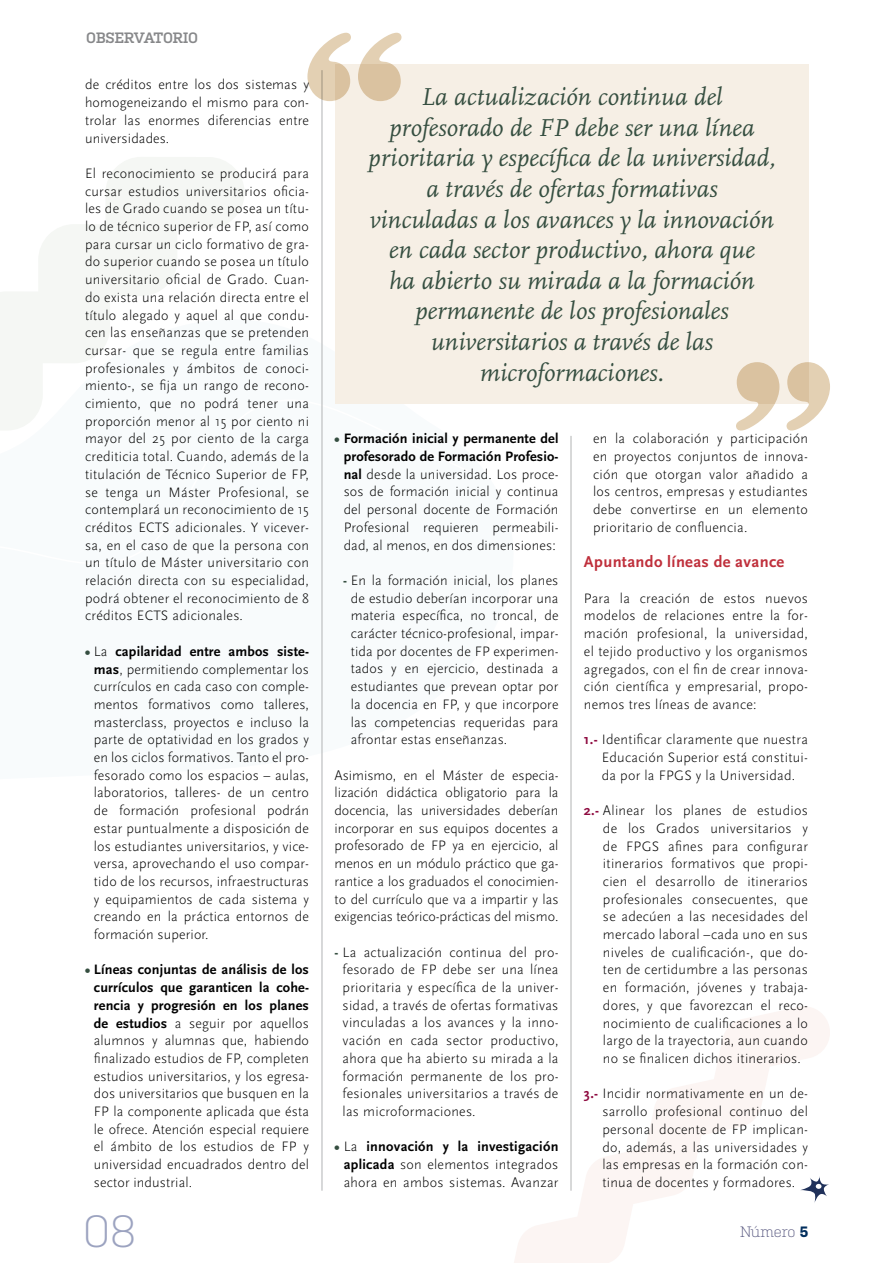
<style>
.page{position:relative;width:893px;height:1263px;background:#fff}
.page>*{position:absolute;margin:0;border:0;box-sizing:border-box;transform-origin:0 0}
.t1{font:300 45px "Kulturista";color:#9ca3c0}
.t2{font:italic 25.5px/30.6px "Scala Pro";color:#354e40;text-align:center}
.t3{font:700 16.5px "Scala Sans Pro";letter-spacing:.02em;color:#bf2f3b}
.t4{font:600 15px "Kulturista";letter-spacing:-.02em;color:#87888a}
.t5{font:300 15px "Kulturista";letter-spacing:-.02em;color:#57577f}
.t6{font:300 14.25px/17.7px "Scala Sans Pro";letter-spacing:.02em;color:#000;text-align:justify}
.s1{font-weight:700;color:#354e40}
.s2{font-weight:700}
.s3{font-weight:700;color:#8e0b40}
.s4{font-weight:700;color:#012e5d}
</style>
<div class="page">
<svg style="left:0;top:157px;width:244px;height:157px;fill:#f5f7f4"></svg>
<svg style="left:514px;top:1006px;width:316px;height:257px"></svg>
<svg style="left:0;top:314px;width:525px;height:473px"></svg>
<svg style="left:0;top:393px;width:468px;height:289px"></svg>
<hr style="left:571px;top:436px;width:1px;height:755px;background:#b1b3b4">
<hr style="left:322px;top:70px;width:1px;height:1121px;background:#b1b3b4">
<div style="left:335px;top:64px;width:473px;height:339px;background:#f6efe5"></div>
<svg style="left:358px;top:33px;width:43px;height:68px"></svg>
<svg style="left:307px;top:33px;width:44px;height:68px"></svg>
<svg style="left:736px;top:362px;width:43px;height:69px"></svg>
<svg style="left:786px;top:362px;width:44px;height:69px"></svg>
<svg style="left:800px;top:1176px;width:29px;height:27px"></svg>
<p class="t4" style="left:86px;top:29px;width:114px">OBSERVATORIO</p>
<p class="t6" style="left:85px;top:76px;width:225px">de créditos entre los dos sistemas y homogeneizando el mismo para con&shy;trolar las enormes diferencias entre universidades.</p>
<p class="t6" style="left:85px;top:164px;width:225px">El reconocimiento se producirá para cursar estudios universitarios oficia&shy;les de Grado cuando se posea un títu&shy;lo de técnico superior de FP, así como para cursar un ciclo formativo de gra&shy;do superior cuando se posea un título universitario oficial de Grado. Cuan&shy;do exista una relación directa entre el título alegado y aquel al que condu&shy;cen las enseñanzas que se pretenden cursar- que se regula entre familias profesionales y ámbitos de conoci&shy;miento-, se fija un rango de recono&shy;cimiento, que no podrá tener una proporción menor al 15 por ciento ni mayor del 25 por ciento de la carga crediticia total. Cuando, además de la titulación de Técnico Superior de FP, se tenga un Máster Profesional, se contemplará un reconocimiento de 15 créditos ECTS adicionales. Y vicever&shy;sa, en el caso de que la persona con un título de Máster universitario con relación directa con su especialidad, podrá obtener el reconocimiento de 8 créditos ECTS adicionales.</p>
<p class="t6" style="left:94px;top:642px;width:217px;text-indent:-9px"><span class="s1">•</span> La <span class="s2">capilaridad entre ambos siste&shy;mas</span>, permitiendo complementar los currículos en cada caso con comple&shy;mentos formativos como talleres, masterclass, proyectos e incluso la parte de optatividad en los grados y en los ciclos formativos. Tanto el pro&shy;fesorado como los espacios – aulas, laboratorios, talleres- de un centro de formación profesional podrán estar puntualmente a disposición de los estudiantes universitarios, y vice&shy;versa, aprovechando el uso compar&shy;tido de los recursos, infraestructuras y equipamientos de cada sistema y creando en la práctica entornos de formación superior.</p>
<p class="t6" style="left:94px;top:961px;width:217px;text-indent:-9px"><span class="s1">•</span> <span class="s2">Líneas conjuntas de análisis de los currículos que garanticen la cohe&shy;rencia y progresión en los planes de estudios</span> a seguir por aquellos alumnos y alumnas que, habiendo finalizado estudios de FP, completen estudios universitarios, y los egresa&shy;dos universitarios que busquen en la FP la componente aplicada que ésta le ofrece. Atención especial requiere el ámbito de los estudios de FP y universidad encuadrados dentro del sector industrial.</p>
<h1 class="t1" style="left:83px;top:1199px;width:55px">08</h1>
<p class="t2" style="left:368px;top:82px;width:409px">La actualización continua del profesorado de FP debe ser una línea prioritaria y específica de la universidad, a través de ofertas formativas<br>vinculadas a los avances y la innovación en cada sector productivo, ahora que<br>ha abierto su mirada a la formación permanente de los profesionales universitarios a través de las microformaciones.</p>
<p class="t6" style="left:344px;top:430px;width:216px;text-indent:-9px"><span class="s1">•</span> <span class="s2">Formación inicial y permanente del profesorado de Formación Profesio&shy;nal</span> desde la universidad. Los proce&shy;sos de formación inicial y continua del personal docente de Formación Profesional requieren permeabili&shy;dad, al menos, en dos dimensiones:</p>
<p class="t6" style="left:351px;top:571px;width:209px;text-indent:-8px"><span class="s1">-</span> En la formación inicial, los planes de estudio deberían incorporar una materia específica, no troncal, de carácter técnico-profesional, impar&shy;tida por docentes de FP experimen&shy;tados y en ejercicio, destinada a estudiantes que prevean optar por la docencia en FP, y que incorpore las competencias requeridas para afrontar estas enseñanzas.</p>
<p class="t6" style="left:334px;top:766px;width:225px">Asimismo, en el Máster de especia&shy;lización didáctica obligatorio para la docencia, las universidades deberían incorporar en sus equipos docentes a profesorado de FP ya en ejercicio, al menos en un módulo práctico que ga&shy;rantice a los graduados el conocimien&shy;to del currículo que va a impartir y las exigencias teórico-prácticas del mismo.</p>
<p class="t6" style="left:343px;top:943px;width:217px;text-indent:-8px"><span class="s1">-</span> La actualización continua del pro&shy;fesorado de FP debe ser una línea prioritaria y específica de la univer&shy;sidad, a través de ofertas formativas vinculadas a los avances y la inno&shy;vación en cada sector productivo, ahora que ha abierto su mirada a la formación permanente de los pro&shy;fesionales universitarios a través de las microformaciones.</p>
<p class="t6" style="left:344px;top:1138px;width:216px;text-indent:-9px"><span class="s1">•</span> La <span class="s2">innovación y la investigación aplicada</span> son elementos integrados ahora en ambos sistemas. Avanzar</p>
<p class="t6" style="left:593px;top:430px;width:216px">en la colaboración y participación en proyectos conjuntos de innova&shy;ción que otorgan valor añadido a los centros, empresas y estudiantes debe convertirse en un elemento prioritario de confluencia.</p>
<p class="t3" style="left:584px;top:552px;width:202px">Apuntando líneas de avance</p>
<p class="t6" style="left:584px;top:589px;width:225px">Para la creación de estos nuevos modelos de relaciones entre la for&shy;mación profesional, la universidad, el tejido productivo y los organismos agregados, con el fin de crear innova&shy;ción científica y empresarial, propo&shy;nemos tres líneas de avance:</p>
<p class="t6" style="left:602px;top:731px;width:208px;text-indent:-18px"><span class="s3">1.-</span> Identificar claramente que nuestra Educación Superior está constitui&shy;da por la FPGS y la Universidad.</p>
<p class="t6" style="left:603px;top:802px;width:206px;text-indent:-19px"><span class="s3">2.-</span> Alinear los planes de estudios de los Grados universitarios y de FPGS afines para configurar itinerarios formativos que propi&shy;cien el desarrollo de itinerarios profesionales consecuentes, que se adecúen a las necesidades del mercado laboral –cada uno en sus niveles de cualificación-, que do&shy;ten de certidumbre a las personas en formación, jóvenes y trabaja&shy;dores, y que favorezcan el reco&shy;nocimiento de cualificaciones a lo largo de la trayectoria, aun cuando no se finalicen dichos itinerarios.</p>
<p class="t6" style="left:602px;top:1085px;width:207px;text-indent:-18px"><span class="s3">3.-</span> Incidir normativamente en un de&shy;sarrollo profesional continuo del personal docente de FP implican&shy;do, además, a las universidades y las empresas en la formación con&shy;tinua de docentes y formadores.</p>
<p class="t5" style="left:740px;top:1221px;width:70px">Número <span class="s4">5</span></p>
</div>
